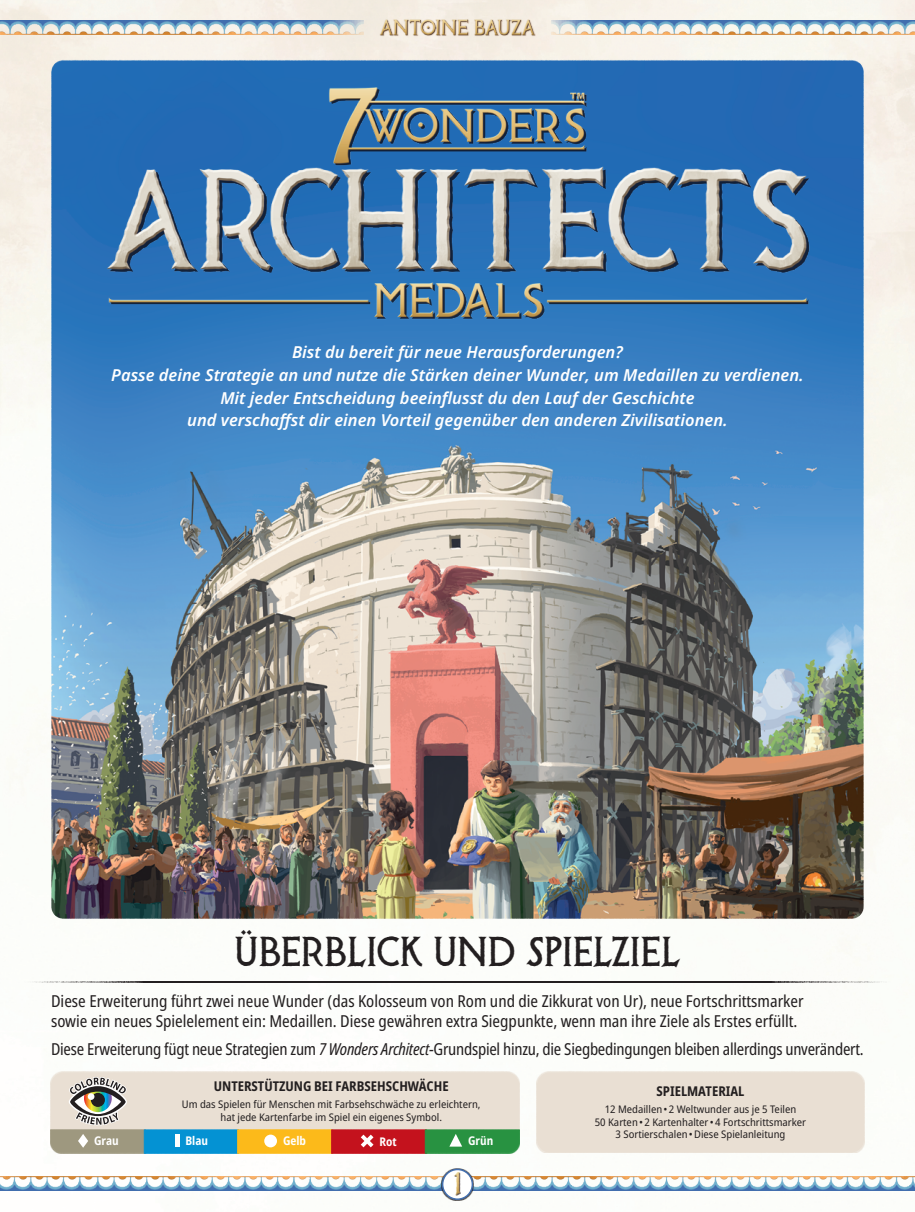
<style>
.page{position:relative;width:915px;height:1212px;background:#fff}
.page>*{position:absolute;margin:0;border:0;box-sizing:border-box;transform-origin:0 0}
.t1{font:40.5px "Possum Saltare NFPL";color:#231f20}
.t2{font:condensed 16.5px/19.8px "Noto Sans";color:#231f20}
.t3{font:italic 600 16.5px/22.5px "Noto Sans";color:#fff;text-align:center}
.t4{font:700 condensed 13.5px "Noto Sans";color:#231f20}
.t5{font:700 condensed 12px "Noto Sans";color:#fff}
.t6{font:semi-condensed 10.5px/12.6px "Noto Sans";color:#231f20;text-align:center}
.s1{font-style:italic}
</style>
<div class="page">
<img style="left:0;top:0;width:914px;height:1201px">
<img style="left:0;top:1177px;width:441px;height:14px">
<img style="left:473px;top:1177px;width:441px;height:14px">
<img style="left:0;top:21px;width:363px;height:13px">
<img style="left:551px;top:21px;width:363px;height:13px">
<svg style="left:441px;top:1168px;width:32px;height:32px"></svg>
<svg style="left:442px;top:1169px;width:30px;height:30px"></svg>
<div style="left:441px;top:1169px;width:32px;height:31px;border:2px solid #436faf;border-radius:50%"></div>
<img style="left:453px;top:1170px;width:7px;height:28px">
<img style="left:379px;top:18px;width:156px;height:19px">
<img style="left:51px;top:60px;width:812px;height:859px">
<img style="left:102px;top:72px;width:710px;height:256px">
<hr style="left:17px;top:981px;width:880px;height:2px;background:#231f20">
<svg style="left:536px;top:1071px;width:328px;height:82px"></svg>
<div style="left:537px;top:1072px;width:326px;height:80px;background:#e9dfd3;border-radius:13px"></div>
<svg style="left:50px;top:1071px;width:470px;height:58px"></svg>
<svg style="left:50px;top:1129px;width:94px;height:24px"></svg>
<div style="left:144px;top:1129px;width:95px;height:24px;background:#0492d3"></div>
<div style="left:237px;top:1129px;width:96px;height:24px;background:#fcba1a"></div>
<div style="left:331px;top:1129px;width:95px;height:24px;background:#c4121d"></div>
<svg style="left:424px;top:1129px;width:96px;height:24px"></svg>
<svg style="left:51px;top:1072px;width:468px;height:80px"></svg>
<p class="t3" style="left:111px;top:342px;width:693px">Bist du bereit für neue Herausforderungen?<br>Passe deine Strategie an und nutze die Stärken deiner Wunder, um Medaillen zu verdienen.<br>Mit jeder Entscheidung beeinflusst du den Lauf der Geschichte<br>und verschaffst dir einen Vorteil gegenüber den anderen Zivilisationen.</p>
<h1 class="t1" style="left:234px;top:924px;width:447px">ÜBERBLICK UND SPIELZIEL</h1>
<p class="t2" style="left:51px;top:992px;width:753px">Diese Erweiterung führt zwei neue Wunder (das Kolosseum von Rom und die Zikkurat von Ur), neue Fortschrittsmarker sowie ein neues Spielelement ein: Medaillen. Diese gewähren extra Siegpunkte, wenn man ihre Ziele als Erstes erfüllt.</p>
<p class="t2" style="left:51px;top:1040px;width:813px">Diese Erweiterung fügt neue Strategien zum <span class="s1">7 Wonders Architect</span>-Grundspiel hinzu, die Siegbedingungen bleiben allerdings unverändert.</p>
<p class="t4" style="left:214px;top:1077px;width:236px">UNTERSTÜTZUNG BEI FARBSEHSCHWÄCHE</p>
<p class="t6" style="left:182px;top:1098px;width:300px">Um das Spielen für Menschen mit Farbsehschwäche zu erleichtern, hat jede Kartenfarbe im Spiel ein eigenes Symbol.</p>
<p class="t5" style="left:94px;top:1132px;width:26px">Grau</p>
<p class="t5" style="left:185px;top:1132px;width:24px">Blau</p>
<p class="t5" style="left:283px;top:1132px;width:25px">Gelb</p>
<p class="t5" style="left:379px;top:1132px;width:19px">Rot</p>
<p class="t5" style="left:468px;top:1132px;width:27px">Grün</p>
<p class="t4" style="left:656px;top:1081px;width:89px">SPIELMATERIAL</p>
<p class="t6" style="left:594px;top:1103px;width:213px">12 Medaillen•2 Weltwunder aus je 5 Teilen<br>50 Karten•2 Kartenhalter•4 Fortschrittsmarker<br>3 Sortierschalen•Diese Spielanleitung</p>
</div>
